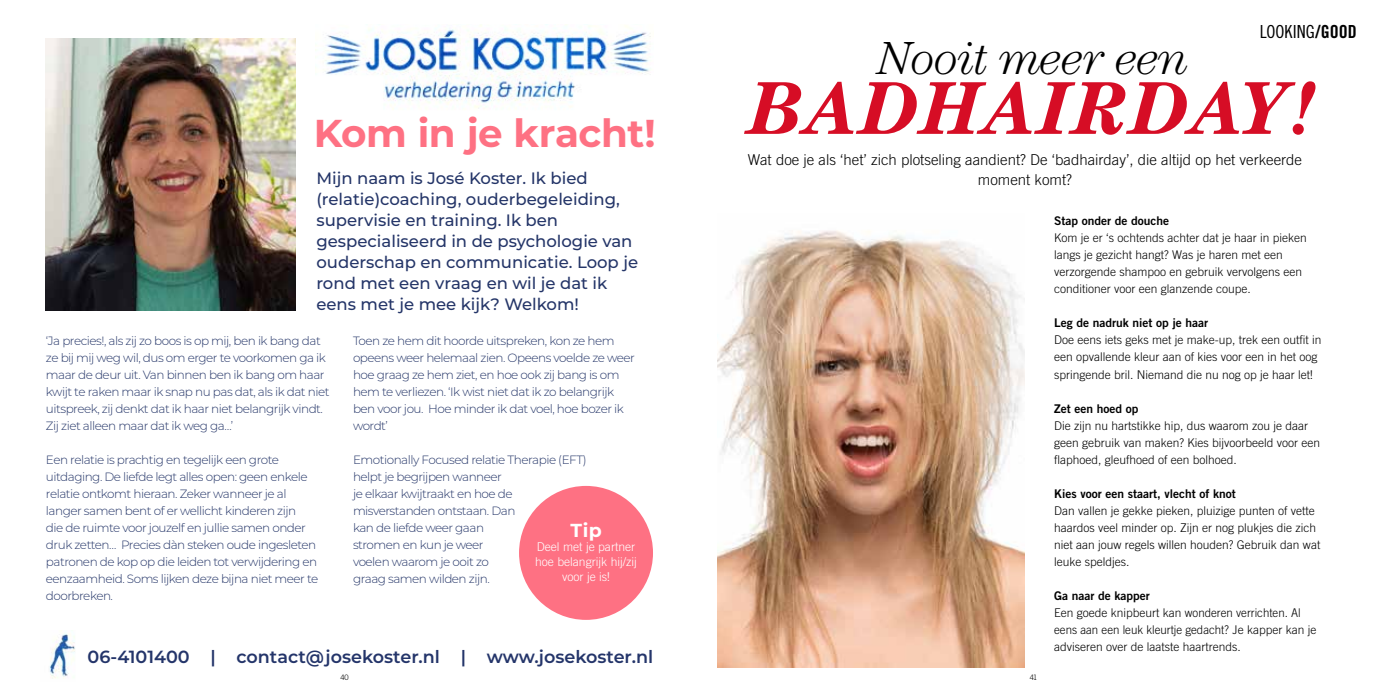
<style>
.page{position:relative;width:1378px;height:689px;background:#fff}
.page>*{position:absolute;margin:0;border:0;box-sizing:border-box;transform-origin:0 0}
.t1{font:italic 700 75px "Century Std";letter-spacing:.02em;color:#d60d25}
.t2{font:italic 300 46.5px "Century Std";letter-spacing:-.02em;color:#000}
.t3{font:700 38.85px "Montserrat";letter-spacing:-.015em;color:#fe7183}
.t4{font:700 18.75px "Montserrat";color:#fff}
.t5{font:18px "Trade Gothic LT Std Cn 18";color:#000}
.t6{font:600 17.55px "Montserrat";color:#24356a}
.t7{font:500 16.5px/21px "Montserrat";color:#243568}
.t8{font:300 15px/19.5px "Trade Gothic LT Std";color:#000;text-align:center}
.t9{font:300 12.15px/14.9px "Trade Gothic LT Std";color:#fff;text-align:center}
.t10{font:300 12px/17px "Montserrat";letter-spacing:-.04em;color:#243568}
.t11{font:300 12px/17px "Trade Gothic LT Std";color:#000}
.t12{font:12px "Trade Gothic LT Std Bd 2";color:#000}
.t13{font:300 7.5px "Trade Gothic LT Std";color:#000}
.s1{font-family:"Trade Gothic LT Std Bd Cn 20"}
</style>
<div class="page">
<img style="left:717px;top:231px;width:308px;height:437px">
<img style="left:46px;top:38px;width:250px;height:272px">
<img style="left:49px;top:630px;width:26px;height:49px">
<div style="left:519px;top:486px;width:134px;height:134px;background:#fe7183;border-radius:50%"></div>
<img style="left:315px;top:25px;width:336px;height:84px">
<h3 class="t3" style="left:314px;top:106px;width:343px">Kom in je kracht!</h3>
<p class="t7" style="left:316px;top:167px;width:323px">Mijn naam is José Koster. Ik bied (relatie)coaching, ouderbegeleiding, supervisie en training. Ik ben gespecialiseerd in de psychologie van ouderschap en communicatie. Loop je rond met een vraag en wil je dat ik eens met je mee kijk? Welkom!</p>
<p class="t10" style="left:353px;top:331px;width:283px">Toen ze hem dit hoorde uitspreken, kon ze hem opeens weer helemaal zien. Opeens voelde ze weer hoe graag ze hem ziet, en hoe ook zij bang is om hem te verliezen. ‘Ik wist niet dat ik zo belangrijk ben voor jou. Hoe minder ik dat voel, hoe bozer ik wordt’</p>
<p class="t10" style="left:353px;top:450px;width:235px">Emotionally Focused relatie Therapie (EFT) helpt je begrijpen wanneer<br>je elkaar kwijtraakt en hoe de misverstanden ontstaan. Dan<br>kan de liefde weer gaan<br>stromen en kun je weer<br>voelen waarom je ooit zo<br>graag samen wilden zijn.</p>
<p class="t10" style="left:46px;top:331px;width:285px">‘Ja precies!, als zij zo boos is op mij, ben ik bang dat ze bij mij weg wil, dus om erger te voorkomen ga ik maar de deur uit. Van binnen ben ik bang om haar kwijt te raken maar ik snap nu pas dat, als ik dat niet uitspreek, zij denkt dat ik haar niet belangrijk vindt.<br>Zij ziet alleen maar dat ik weg ga…’</p>
<p class="t10" style="left:46px;top:450px;width:274px">Een relatie is prachtig en tegelijk een grote uitdaging. De liefde legt alles open: geen enkele relatie ontkomt hieraan. Zeker wanneer je al langer samen bent of er wellicht kinderen zijn<br>die de ruimte voor jouzelf en jullie samen onder druk zetten… Precies dàn steken oude ingesleten patronen de kop op die leiden tot verwijdering en eenzaamheid. Soms lijken deze bijna niet meer te doorbreken.</p>
<h3 class="t4" style="left:570px;top:516px;width:33px">Tip</h3>
<p class="t9" style="left:535px;top:539px;width:103px">Deel met je partner hoe belangrijk hij/zij voor je is!</p>
<h3 class="t6" style="left:88px;top:644px;width:567px">06-4101400 | contact@josekoster.nl | www.josekoster.nl</h3>
<h3 class="t5" style="left:1259px;top:21px;width:99px">LOOKING<span class="s1">/GOOD</span></h3>
<h2 class="t2" style="left:878px;top:32px;width:311px">Nooit meer een</h2>
<h1 class="t1" style="left:749px;top:65px;width:571px">BADHAIRDAY!</h1>
<p class="t8" style="left:748px;top:150px;width:555px">Wat doe je als ‘het’ zich plotseling aandient? De ‘badhairday’, die altijd op het verkeerde moment komt?</p>
<p class="t12" style="left:1054px;top:214px;width:117px">Stap onder de douche</p>
<p class="t11" style="left:1054px;top:229px;width:254px">Kom je er ‘s ochtends achter dat je haar in pieken langs je gezicht hangt? Was je haren met een verzorgende shampoo en gebruik vervolgens een conditioner voor een glanzende coupe.</p>
<p class="t12" style="left:1054px;top:316px;width:155px">Leg de nadruk niet op je haar</p>
<p class="t11" style="left:1054px;top:331px;width:269px">Doe eens iets geks met je make-up, trek een outfit in een opvallende kleur aan of kies voor een in het oog springende bril. Niemand die nu nog op je haar let!</p>
<p class="t12" style="left:1054px;top:401px;width:86px">Zet een hoed op</p>
<p class="t11" style="left:1054px;top:417px;width:268px">Die zijn nu hartstikke hip, dus waarom zou je daar geen gebruik van maken? Kies bijvoorbeeld voor een flaphoed, gleufhoed of een bolhoed.</p>
<p class="t12" style="left:1054px;top:486px;width:183px">Kies voor een staart, vlecht of knot</p>
<p class="t11" style="left:1054px;top:502px;width:268px">Dan vallen je gekke pieken, pluizige punten of vette haardos veel minder op. Zijn er nog plukjes die zich niet aan jouw regels willen houden? Gebruik dan wat leuke speldjes.</p>
<p class="t12" style="left:1054px;top:588px;width:97px">Ga naar de kapper</p>
<p class="t11" style="left:1054px;top:604px;width:264px">Een goede knipbeurt kan wonderen verrichten. Al eens aan een leuk kleurtje gedacht? Je kapper kan je adviseren over de laatste haartrends.</p>
<p class="t13" style="left:340px;top:672px;width:10px">40</p>
<p class="t13" style="left:1029px;top:672px;width:9px">41</p>
</div>
